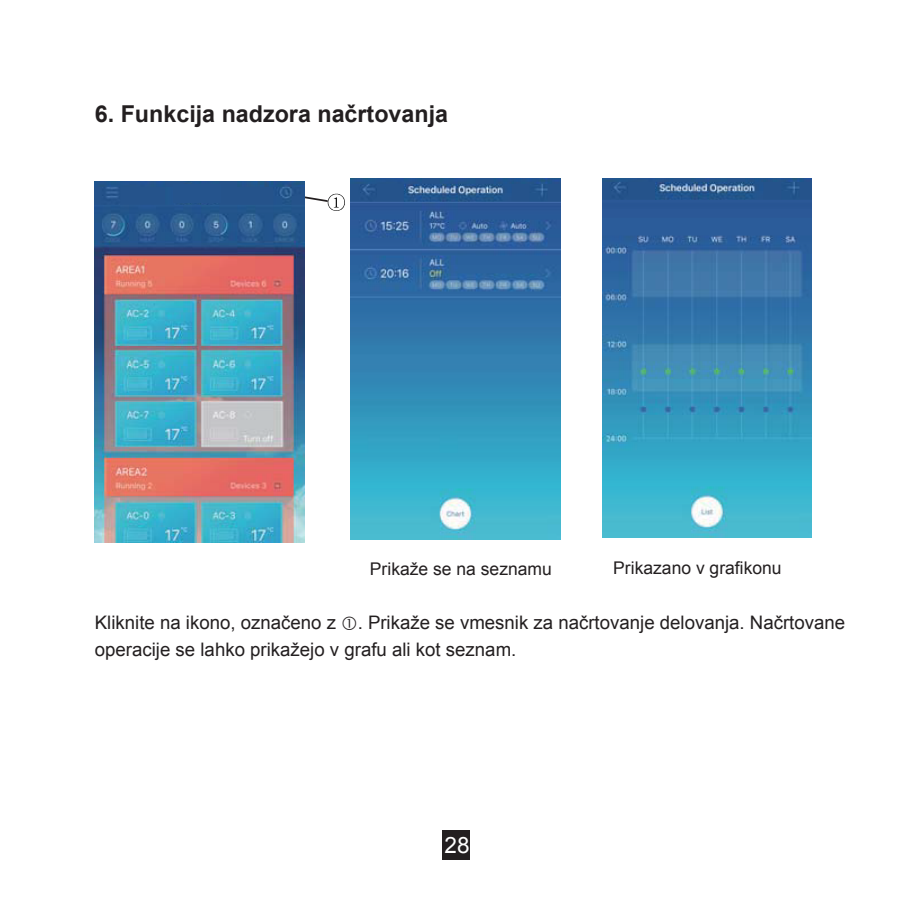
<style>
.page{position:relative;width:923px;height:923px;background:#fff}
.page>*{position:absolute;margin:0;border:0;box-sizing:border-box;transform-origin:0 0}
.t1{font:700 23.25px "Arial";color:#231f20}
.t2{font:22.5px "Arial";color:#fff}
.t3{font:18.5px/26.2px "Arial";color:#231f20}
.t4{font:18.5px "Arial";color:#050505}
.t5{font:17.5px "Arial";color:#231f20}
</style>
<div class="page">
<div style="left:442px;top:830px;width:28px;height:30px;background:#231f20"></div>
<img style="left:350px;top:178px;width:210px;height:361px">
<img style="left:602px;top:178px;width:209px;height:359px">
<svg style="left:304px;top:182px;width:41px;height:29px"></svg>
<img style="left:94px;top:182px;width:210px;height:360px">
<img style="left:173px;top:184px;width:47px;height:18px">
<p class="t1" style="left:95px;top:99px;width:355px">6. Funkcija nadzora načrtovanja</p>
<p class="t4" style="left:386px;top:555px;width:146px">Displayed in a list</p>
<p class="t5" style="left:613px;top:556px;width:170px">Prikazano v grafikonu</p>
<p class="t4" style="left:620px;top:555px;width:165px">Displayed in a chart</p>
<p class="t5" style="left:370px;top:557px;width:183px">Prikaže se na seznamu</p>
<p class="t3" style="left:95px;top:610px;width:751px">Kliknite na ikono, označeno z . Prikaže se vmesnik za načrtovanje delovanja. Načrtovane operacije se lahko prikažejo v grafu ali kot seznam.</p>
<p class="t2" style="left:444px;top:830px;width:27px">28</p>
</div>
